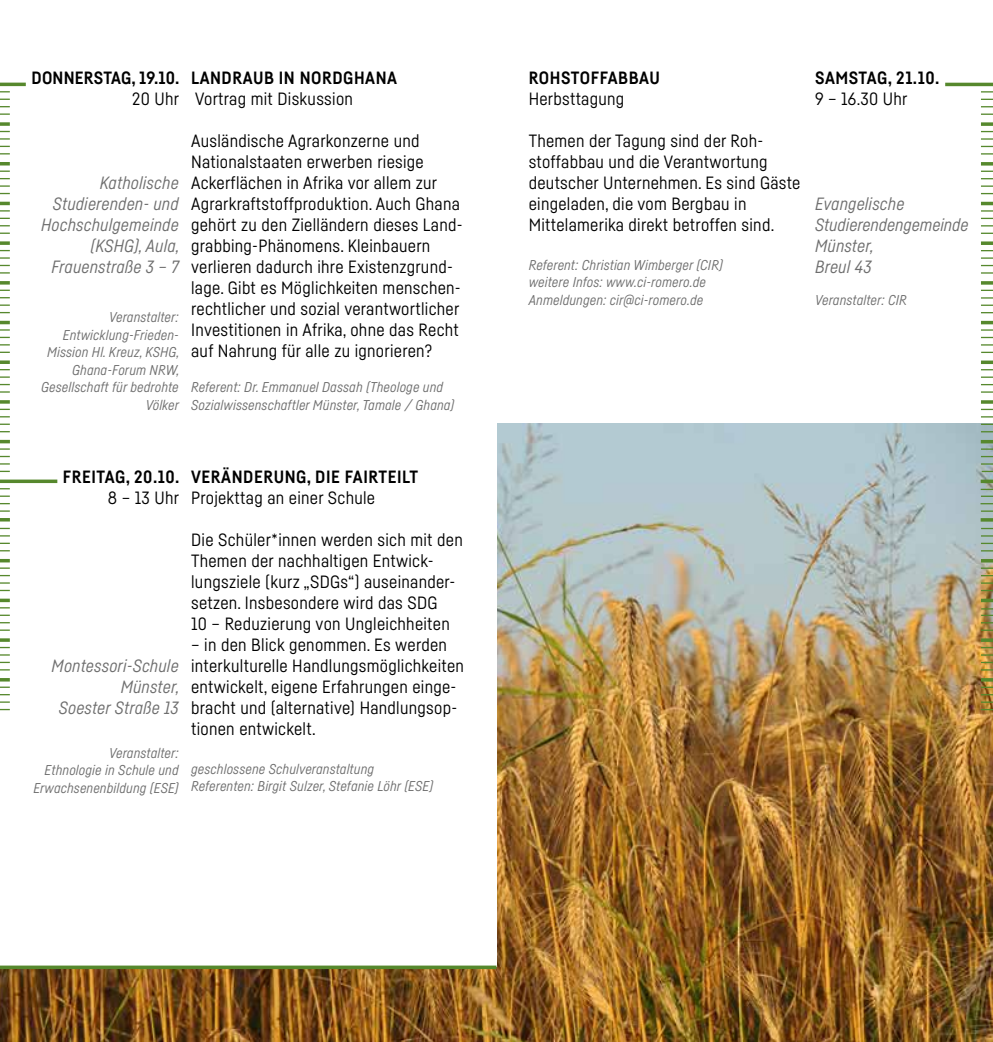
<style>
.page{position:relative;width:993px;height:1042px;background:#fff}
.page>*{position:absolute;margin:0;border:0;box-sizing:border-box;transform-origin:0 0}
.t1{font:17.5px/21px "Fabrikat";letter-spacing:.015em;color:#000}
.t2{font:italic 17.5px/21px "Fabrikat";letter-spacing:.01em;color:#6e6e6e;text-align:right}
.t3{font:700 17.5px "Fabrikat";letter-spacing:.03em;color:#000}
.t4{font:700 17.5px "Fabrikat";letter-spacing:.01em;color:#000}
.t5{font:italic 14px/17.5px "Fabrikat";letter-spacing:.01em;color:#6e6e6e}
</style>
<div class="page">
<img style="left:0;top:423px;width:992px;height:619px">
<div style="left:0;top:412px;width:496px;height:554px;background:#fff"></div>
<svg style="left:980px;top:709px;width:12px;height:1px"></svg>
<svg style="left:980px;top:701px;width:12px;height:2px"></svg>
<svg style="left:980px;top:694px;width:12px;height:1px"></svg>
<svg style="left:980px;top:678px;width:12px;height:10px"></svg>
<svg style="left:980px;top:669px;width:12px;height:1px"></svg>
<svg style="left:980px;top:662px;width:12px;height:1px"></svg>
<svg style="left:980px;top:654px;width:12px;height:2px"></svg>
<svg style="left:980px;top:647px;width:12px;height:1px"></svg>
<svg style="left:980px;top:638px;width:12px;height:4px"></svg>
<svg style="left:980px;top:629px;width:12px;height:2px"></svg>
<svg style="left:980px;top:622px;width:12px;height:1px"></svg>
<svg style="left:980px;top:615px;width:12px;height:1px"></svg>
<svg style="left:980px;top:608px;width:12px;height:1px"></svg>
<svg style="left:980px;top:599px;width:12px;height:3px"></svg>
<svg style="left:980px;top:590px;width:12px;height:1px"></svg>
<svg style="left:980px;top:582px;width:12px;height:2px"></svg>
<svg style="left:980px;top:575px;width:12px;height:1px"></svg>
<svg style="left:980px;top:559px;width:12px;height:10px"></svg>
<svg style="left:980px;top:550px;width:12px;height:1px"></svg>
<svg style="left:980px;top:543px;width:12px;height:1px"></svg>
<svg style="left:980px;top:535px;width:12px;height:1px"></svg>
<svg style="left:980px;top:528px;width:12px;height:1px"></svg>
<svg style="left:980px;top:518px;width:12px;height:4px"></svg>
<svg style="left:980px;top:510px;width:12px;height:2px"></svg>
<svg style="left:980px;top:503px;width:12px;height:1px"></svg>
<svg style="left:980px;top:489px;width:12px;height:8px"></svg>
<svg style="left:980px;top:480px;width:12px;height:3px"></svg>
<svg style="left:980px;top:463px;width:12px;height:2px"></svg>
<svg style="left:980px;top:456px;width:12px;height:1px"></svg>
<svg style="left:980px;top:440px;width:12px;height:10px"></svg>
<svg style="left:980px;top:431px;width:12px;height:1px"></svg>
<svg style="left:980px;top:424px;width:12px;height:1px"></svg>
<svg style="left:981px;top:400px;width:11px;height:4px"></svg>
<svg style="left:981px;top:391px;width:11px;height:2px"></svg>
<svg style="left:981px;top:376px;width:11px;height:2px"></svg>
<svg style="left:981px;top:360px;width:11px;height:4px"></svg>
<svg style="left:981px;top:344px;width:11px;height:2px"></svg>
<svg style="left:981px;top:321px;width:11px;height:10px"></svg>
<svg style="left:981px;top:297px;width:11px;height:2px"></svg>
<svg style="left:981px;top:281px;width:11px;height:4px"></svg>
<svg style="left:981px;top:272px;width:11px;height:2px"></svg>
<svg style="left:981px;top:257px;width:11px;height:2px"></svg>
<svg style="left:981px;top:241px;width:11px;height:4px"></svg>
<svg style="left:981px;top:202px;width:11px;height:10px"></svg>
<svg style="left:981px;top:185px;width:11px;height:2px"></svg>
<svg style="left:981px;top:162px;width:11px;height:4px"></svg>
<svg style="left:981px;top:153px;width:11px;height:2px"></svg>
<svg style="left:981px;top:138px;width:11px;height:2px"></svg>
<svg style="left:981px;top:122px;width:11px;height:4px"></svg>
<svg style="left:981px;top:91px;width:11px;height:2px"></svg>
<hr style="left:944px;top:83px;width:48px;height:3px;background:#56882d">
<svg style="left:0;top:701px;width:10px;height:2px"></svg>
<svg style="left:0;top:678px;width:10px;height:10px"></svg>
<svg style="left:0;top:638px;width:10px;height:4px"></svg>
<svg style="left:0;top:629px;width:10px;height:2px"></svg>
<svg style="left:0;top:614px;width:10px;height:2px"></svg>
<svg style="left:0;top:599px;width:10px;height:9px"></svg>
<svg style="left:0;top:582px;width:10px;height:2px"></svg>
<svg style="left:0;top:559px;width:10px;height:10px"></svg>
<svg style="left:0;top:518px;width:10px;height:3px"></svg>
<svg style="left:0;top:510px;width:10px;height:2px"></svg>
<svg style="left:0;top:495px;width:10px;height:2px"></svg>
<svg style="left:0;top:479px;width:57px;height:4px"></svg>
<svg style="left:0;top:440px;width:10px;height:10px"></svg>
<svg style="left:0;top:423px;width:10px;height:2px"></svg>
<svg style="left:0;top:400px;width:10px;height:4px"></svg>
<svg style="left:0;top:391px;width:10px;height:2px"></svg>
<svg style="left:0;top:376px;width:10px;height:2px"></svg>
<svg style="left:0;top:360px;width:10px;height:4px"></svg>
<svg style="left:0;top:321px;width:10px;height:10px"></svg>
<svg style="left:0;top:304px;width:10px;height:2px"></svg>
<svg style="left:0;top:281px;width:10px;height:4px"></svg>
<svg style="left:0;top:272px;width:10px;height:2px"></svg>
<svg style="left:0;top:257px;width:10px;height:2px"></svg>
<svg style="left:0;top:241px;width:10px;height:4px"></svg>
<svg style="left:0;top:202px;width:10px;height:9px"></svg>
<svg style="left:0;top:185px;width:10px;height:2px"></svg>
<svg style="left:0;top:162px;width:10px;height:3px"></svg>
<svg style="left:0;top:138px;width:10px;height:2px"></svg>
<svg style="left:0;top:122px;width:10px;height:4px"></svg>
<svg style="left:0;top:113px;width:10px;height:2px"></svg>
<hr style="left:0;top:83px;width:26px;height:3px;background:#56882d">
<svg style="left:0;top:965px;width:496px;height:4px;background:#6e984a"></svg>
<p class="t4" style="left:32px;top:67px;width:149px">DONNERSTAG, 19.10.</p>
<p class="t1" style="left:132px;top:88px;width:48px">20 Uhr</p>
<p class="t2" style="left:41px;top:172px;width:140px">Katholische<br>Studierenden- und<br>Hochschulgemeinde (KSHG), Aula,<br>Frauenstraße 3 – 7</p>
<p class="t5" style="left:41px;top:308px;width:139px;text-align:right">Veranstalter:<br>Entwicklung-Frieden-<br>Mission Hl. Kreuz, KSHG,<br>Ghana-Forum NRW,<br>Gesellschaft für bedrohte<br>Völker</p>
<p class="t3" style="left:191px;top:67px;width:207px">LANDRAUB IN NORDGHANA</p>
<p class="t1" style="left:195px;top:88px;width:159px">Vortrag mit Diskussion</p>
<p class="t1" style="left:191px;top:130px;width:273px">Ausländische Agrarkonzerne und Nationalstaaten erwerben riesige Ackerflächen in Afrika vor allem zur Agrarkraftstoffproduktion. Auch Ghana gehört zu den Zielländern dieses Land&shy;grabbing-Phänomens. Kleinbauern verlieren dadurch ihre Existenzgrund&shy;lage. Gibt es Möglichkeiten menschen&shy;rechtlicher und sozial verantwortlicher Investitionen in Afrika, ohne das Recht auf Nahrung für alle zu ignorieren?</p>
<p class="t5" style="left:191px;top:378px;width:264px">Referent: Dr. Emmanuel Dassah (Theologe und<br>Sozialwissenschaftler Münster, Tamale / Ghana)</p>
<p class="t3" style="left:63px;top:466px;width:118px">FREITAG, 20.10.</p>
<p class="t1" style="left:108px;top:487px;width:73px">8 – 13 Uhr</p>
<p class="t2" style="left:52px;top:655px;width:129px">Montessori-Schule<br>Münster,<br>Soester Straße 13</p>
<p class="t5" style="left:33px;top:744px;width:147px;text-align:right">Veranstalter:<br>Ethnologie in Schule und<br>Erwachsenenbildung (ESE)</p>
<p class="t3" style="left:191px;top:466px;width:228px">VERÄNDERUNG, DIE FAIRTEILT</p>
<p class="t1" style="left:191px;top:487px;width:185px">Projekttag an einer Schule</p>
<p class="t1" style="left:191px;top:529px;width:273px">Die Schüler*innen werden sich mit den Themen der nachhaltigen Entwick&shy;lungsziele (kurz „SDGs“) auseinander&shy;setzen. Insbesondere wird das SDG<br>10 – Reduzierung von Ungleichheiten</p>
<p class="t1" style="left:191px;top:634px;width:274px">– in den Blick genommen. Es werden interkulturelle Handlungsmöglichkeiten entwickelt, eigene Erfahrungen einge&shy;bracht und (alternative) Handlungsop&shy;tionen entwickelt.</p>
<p class="t5" style="left:191px;top:759px;width:243px">geschlossene Schulveranstaltung<br>Referenten: Birgit Sulzer, Stefanie Löhr (ESE)</p>
<p class="t3" style="left:528px;top:67px;width:133px">ROHSTOFFABBAU</p>
<p class="t1" style="left:528px;top:88px;width:97px">Herbsttagung</p>
<p class="t1" style="left:528px;top:130px;width:273px">Themen der Tagung sind der Roh&shy;stoffabbau und die Verantwortung deutscher Unternehmen. Es sind Gäste eingeladen, die vom Bergbau in Mittelamerika direkt betroffen sind.</p>
<p class="t5" style="left:528px;top:255px;width:196px">Referent: Christian Wimberger (CIR) weitere Infos: www.ci-romero.de<br>Anmeldungen: cir@ci-romero.de</p>
<p class="t3" style="left:814px;top:67px;width:126px">SAMSTAG, 21.10.</p>
<p class="t1" style="left:814px;top:88px;width:94px">9 – 16.30 Uhr</p>
<p class="t2" style="left:814px;top:193px;width:155px;text-align:left">Evangelische<br>Studierendengemeinde<br>Münster,<br>Breul 43</p>
<p class="t5" style="left:814px;top:290px;width:93px">Veranstalter: CIR</p>
</div>
